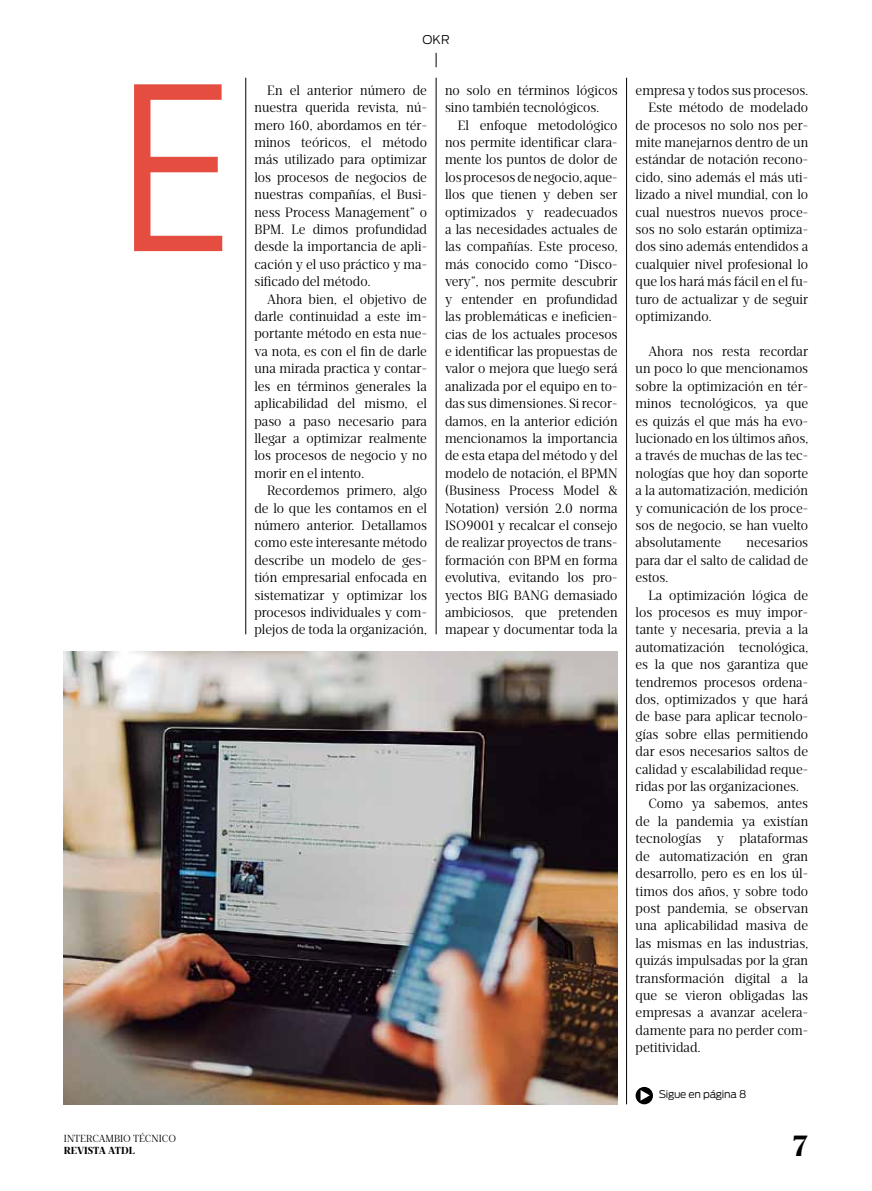
<style>
.page{position:relative;width:872px;height:1191px;background:#fff}
.page>*{position:absolute;margin:0;border:0;box-sizing:border-box;transform-origin:0 0}
.t1{font:300 225px "Antenna Cond";color:#e44d3f}
.t2{font:700 30px "Ardina Text";color:#000}
.t3{font:13.8px/17.4px "Ardina Text";letter-spacing:.005em;color:#000;text-align:justify}
.t4{font:300 12px "Antenna";color:#000}
.t5{font:10.5px "Ardina Text";color:#000}
.t6{font:300 10.5px "Antenna";letter-spacing:-.02em;color:#000}
.t7{font:700 10.5px "Ardina Text";letter-spacing:-.01em;color:#000}
</style>
<div class="page">
<hr style="left:626px;top:78px;width:1px;height:1026px;background:#000">
<hr style="left:436px;top:78px;width:1px;height:556px;background:#000">
<hr style="left:245px;top:78px;width:1px;height:556px;background:#000">
<img style="left:64px;top:652px;width:553px;height:452px">
<div style="left:635px;top:1087px;width:18px;height:17px;background:#000;border-radius:50%"></div>
<svg style="left:640px;top:1090px;width:10px;height:10px"></svg>
<svg style="left:436px;top:53px;width:1px;height:14px"></svg>
<p class="t4" style="left:422px;top:32px;width:24px">okr</p>
<h1 class="t1" style="left:119px;top:35px;width:115px">E</h1>
<p class="t3" style="left:635px;top:81px;width:174px">empresa y todos sus procesos.</p>
<p class="t3" style="left:254px;top:81px;width:174px;text-indent:13px">En el anterior número de nuestra querida revista, nú&shy;mero 160, abordamos en tér&shy;minos teóricos, el método más utilizado para optimizar los procesos de negocios de nuestras compañías, el Busi&shy;ness Process Management” o BPM. Le dimos profundidad desde la importancia de apli&shy;cación y el uso práctico y ma&shy;sificado del método.</p>
<p class="t3" style="left:254px;top:290px;width:174px;text-indent:13px">Ahora bien, el objetivo de darle continuidad a este im&shy;portante método en esta nue&shy;va nota, es con el fin de darle una mirada practica y contar&shy;les en términos generales la aplicabilidad del mismo, el paso a paso necesario para llegar a optimizar realmente los procesos de negocio y no morir en el intento.</p>
<p class="t3" style="left:254px;top:482px;width:174px;text-indent:13px">Recordemos primero, algo de lo que les contamos en el número anterior. Detallamos como este interesante método describe un modelo de ges&shy;tión empresarial enfocada en sistematizar y optimizar los procesos individuales y com&shy;plejos de toda la organización,</p>
<p class="t3" style="left:445px;top:81px;width:174px">no solo en términos lógicos sino también tecnológicos.</p>
<p class="t3" style="left:445px;top:116px;width:174px;text-align:left;text-indent:13px">El enfoque metodológico nos permite identificar clara&shy;mente los puntos de dolor de los procesos de negocio, aque&shy;llos que tienen y deben ser optimizados y readecuados a las necesidades actuales de las compañías. Este proceso, más conocido como “Disco&shy;very”, nos permite descubrir y entender en profundidad las problemáticas e ineficien&shy;cias de los actuales procesos e identificar las propuestas de valor o mejora que luego será analizada por el equipo en to&shy;das sus dimensiones. Si recor&shy;damos, en la anterior edición mencionamos la importancia de esta etapa del método y del modelo de notación, el BPMN (Business Process Model &amp;<br>Notation) versión 2.0 norma<br>ISO9001 y recalcar el consejo de realizar proyectos de trans&shy;formación con BPM en forma evolutiva, evitando los pro&shy;yectos BIG BAN</p>
<p class="t3" style="left:648px;top:99px;width:161px">Este método de modelado</p>
<p class="t3" style="left:635px;top:116px;width:174px">de procesos no solo nos per-</p>
<p class="t3" style="left:635px;top:133px;width:174px">mite manejarnos dentro de un</p>
<p class="t3" style="left:635px;top:151px;width:174px">estándar de notación recono-</p>
<p class="t3" style="left:635px;top:168px;width:174px">cido, sino además el más uti-</p>
<p class="t3" style="left:635px;top:186px;width:174px">lizado a nivel mundial, con lo</p>
<p class="t3" style="left:635px;top:203px;width:174px">cual nuestros nuevos proce-</p>
<p class="t3" style="left:635px;top:220px;width:174px">sos no solo estarán optimiza-</p>
<p class="t3" style="left:635px;top:238px;width:174px">dos sino además entendidos a</p>
<p class="t3" style="left:635px;top:255px;width:174px">cualquier nivel profesional lo</p>
<p class="t3" style="left:635px;top:273px;width:174px">que los hará más fácil en el fu-</p>
<p class="t3" style="left:635px;top:290px;width:174px">turo de actualizar y de seguir</p>
<p class="t3" style="left:635px;top:307px;width:77px">optimizando.</p>
<p class="t3" style="left:635px;top:342px;width:174px;text-indent:13px">Ahora nos resta recordar un poco lo que mencionamos sobre la optimización en tér&shy;minos tecnológicos, ya que es quizás el que más ha evo&shy;lucionado en los últimos años, a través de muchas de las tec&shy;nologías que hoy dan soporte a la automatización, medición y comunicación de los proce&shy;sos de negocio, se han vuelto absolutamente</p>
<p class="t3" style="left:635px;top:534px;width:174px;text-indent:111px">necesarios para dar el salto de calidad de estos.</p>
<p class="t3" style="left:648px;top:586px;width:161px">La optimización lógica de</p>
<p class="t3" style="left:635px;top:603px;width:174px">los procesos es muy impor-</p>
<p class="t3" style="left:635px;top:621px;width:174px">tante y necesaria, previa a la</p>
<p class="t3" style="left:635px;top:638px;width:174px">automatización tecnológica,</p>
<p class="t3" style="left:635px;top:656px;width:174px">es la que nos garantiza que</p>
<p class="t3" style="left:635px;top:673px;width:174px">tendremos procesos ordena-</p>
<p class="t3" style="left:635px;top:690px;width:174px">dos, optimizados y que hará</p>
<p class="t3" style="left:635px;top:708px;width:174px">de base para aplicar tecnolo-</p>
<p class="t3" style="left:635px;top:725px;width:174px">gías sobre ellas permitiendo</p>
<p class="t3" style="left:635px;top:743px;width:174px">dar esos necesarios saltos de</p>
<p class="t3" style="left:635px;top:760px;width:174px">calidad y escalabilidad reque-</p>
<p class="t3" style="left:635px;top:777px;width:165px">ridas por las organizaciones.</p>
<p class="t3" style="left:648px;top:795px;width:161px">Como ya sabemos, antes</p>
<p class="t3" style="left:635px;top:812px;width:174px">de la pandemia ya existían</p>
<p class="t3" style="left:635px;top:830px;width:174px">tecnologías y plataformas</p>
<p class="t3" style="left:635px;top:847px;width:174px">de automatización en gran</p>
<p class="t3" style="left:635px;top:864px;width:174px">desarrollo, pero es en los úl-</p>
<p class="t3" style="left:635px;top:882px;width:174px">timos dos años, y sobre todo</p>
<p class="t3" style="left:635px;top:899px;width:174px">post pandemia, se observan</p>
<p class="t3" style="left:635px;top:917px;width:174px">una aplicabilidad masiva de</p>
<p class="t3" style="left:635px;top:934px;width:174px">las mismas en las industrias,</p>
<p class="t3" style="left:635px;top:951px;width:174px">quizás impulsadas por la gran</p>
<p class="t3" style="left:635px;top:969px;width:174px">transformación digital a la</p>
<p class="t3" style="left:635px;top:986px;width:174px">que se vieron obligadas las</p>
<p class="t3" style="left:635px;top:1004px;width:174px">empresas a avanzar acelera-</p>
<p class="t3" style="left:635px;top:1021px;width:174px">damente para no perder com-</p>
<p class="t3" style="left:635px;top:1038px;width:66px">petitividad.</p>
<p class="t3" style="left:445px;top:586px;width:174px;text-indent:95px">G demasiado ambiciosos, que pretenden mapear y documentar toda la</p>
<p class="t5" style="left:64px;top:1132px;width:114px">intercambio técnico</p>
<p class="t7" style="left:64px;top:1144px;width:73px">REVISTA ATDL</p>
<p class="t6" style="left:658px;top:1088px;width:89px">Sigue en página 8</p>
<h2 class="t2" style="left:793px;top:1129px;width:17px">7</h2>
</div>
